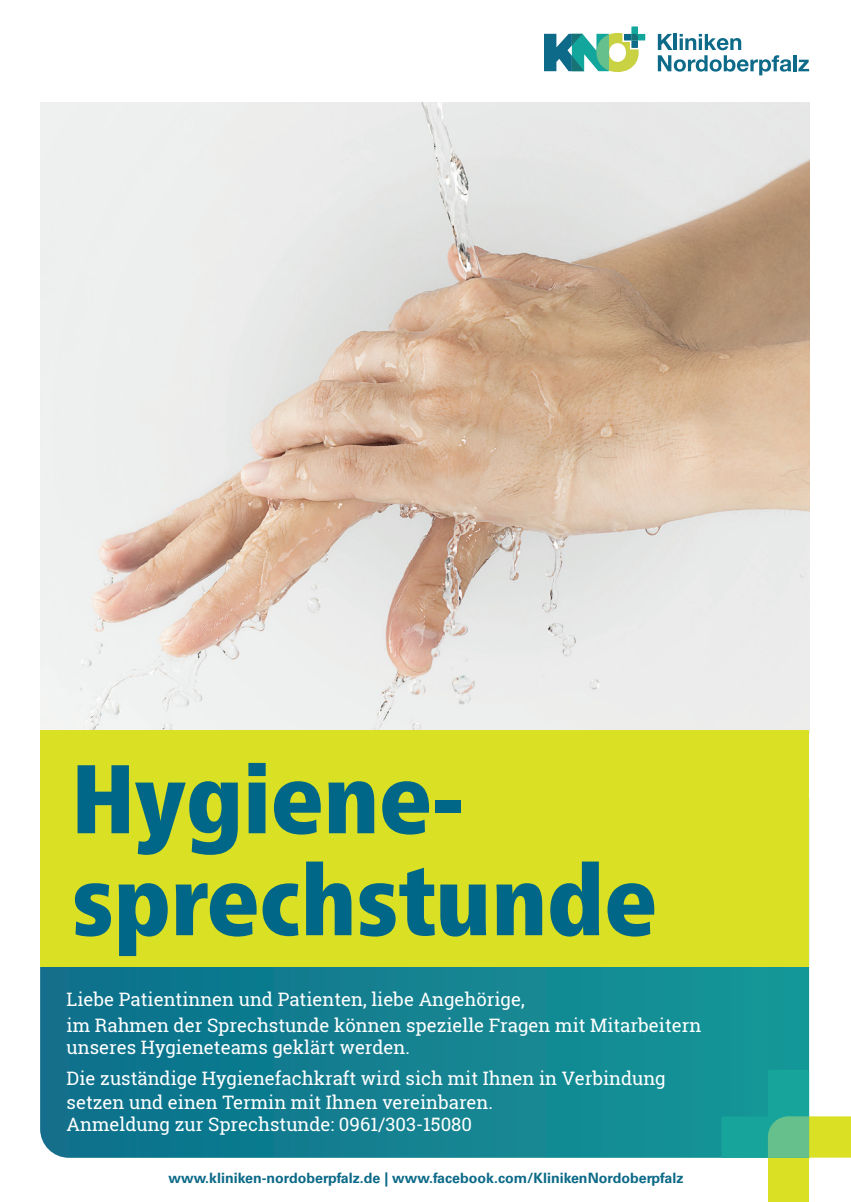
<style>
.page{position:relative;width:851px;height:1202px;background:#fff}
.page>*{position:absolute;margin:0;border:0;box-sizing:border-box;transform-origin:0 0}
._02_Titel_Überschrif{font:900 condensed 97.4px/102px "Frutiger Neue LT Pro";color:#006788}
.Aufzählung{font:18.6px/26px "Roboto Slab";color:#fff}
.t1{font:700 14.2px "Univers LT Std";color:#0d6a88}
</style>
<div class="page">
<svg style="left:40px;top:967px;width:769px;height:191px;background:#128291"></svg>
<img style="left:40px;top:103px;width:769px;height:627px">
<div style="left:40px;top:730px;width:769px;height:237px;background:#dae023"></div>
<svg style="left:721px;top:1070px;width:129px;height:132px"></svg>
<svg style="left:544px;top:26px;width:101px;height:46px"></svg>
<svg style="left:657px;top:34px;width:134px;height:41px"></svg>
<hr style="left:793px;top:55px;width:3px;height:16px;background:#0d6a88">
<svg style="left:798px;top:60px;width:11px;height:11px"></svg>
<p class="_02_Titel_Überschrif" style="left:72px;top:748px;width:587px">Hygiene&shy;sprechstunde</p>
<p class="Aufzählung" style="left:67px;top:986px;width:636px">Liebe Patientinnen und Patienten, liebe Angehörige,<br>im Rahmen der Sprechstunde können spezielle Fragen mit Mitarbeitern</p>
<p class="Aufzählung" style="left:67px;top:1034px;width:345px">unseres Hygieneteams geklärt werden.</p>
<p class="Aufzählung" style="left:67px;top:1066px;width:600px;line-height:24px">Die zuständige Hygienefachkraft wird sich mit Ihnen in Verbindung setzen und einen Termin mit Ihnen vereinbaren.</p>
<p class="Aufzählung" style="left:67px;top:1111px;width:407px">Anmeldung zur Sprechstunde: 0961/303-15080</p>
<p class="t1" style="left:168px;top:1170px;width:516px">www.kliniken-nordoberpfalz.de | www.facebook.com/KlinikenNordoberpfalz</p>
</div>
